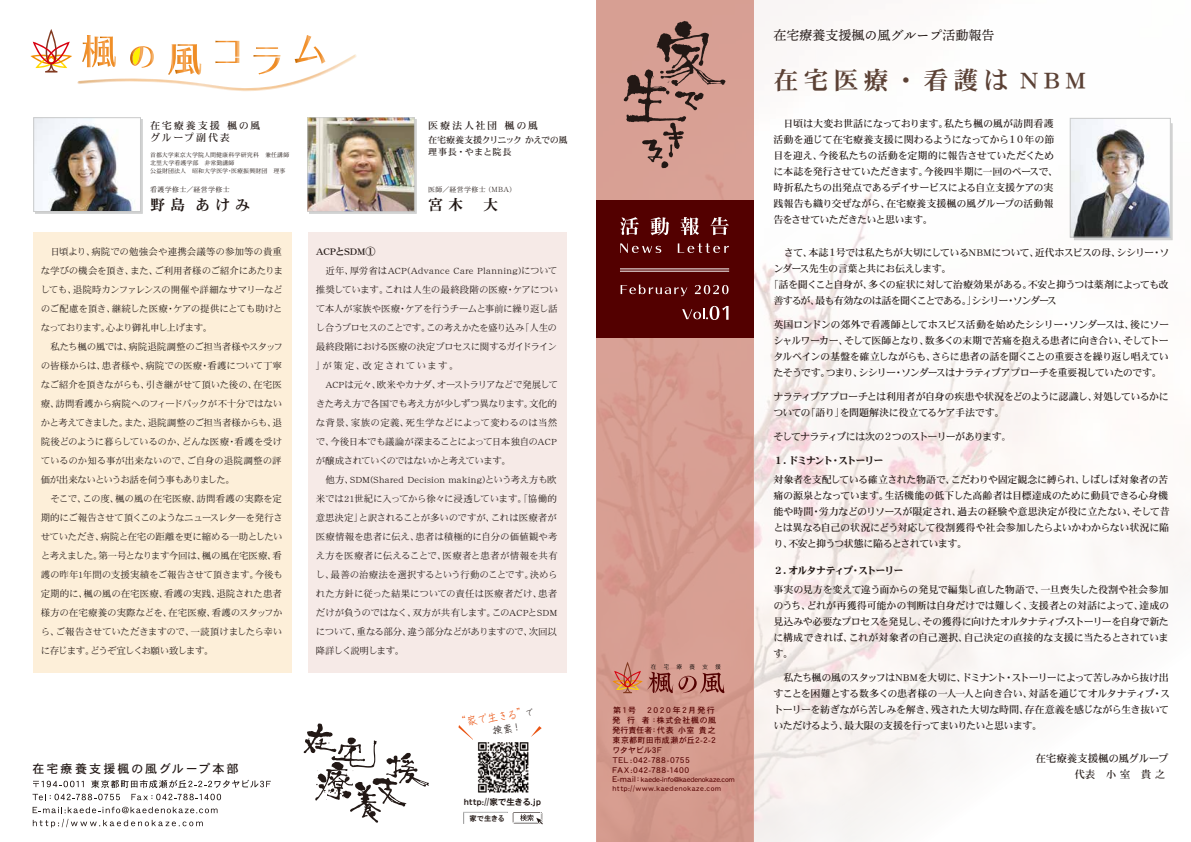
<style>
.page{position:relative;width:1191px;height:842px;background:#fff}
.page>*{position:absolute;margin:0;border:0;box-sizing:border-box;transform-origin:0 0}
.t1{font:25px "DFHS Mincho Std W7";letter-spacing:.2em;color:#5b4135}
.t2{font:15px "DFHS Mincho R Pro 6 W7";color:#221815}
.t3{font:italic 13px "Ten Mincho Text";color:#221815}
.t4{font:12px "DFHS Gothic R Pro 6 W5";letter-spacing:.17em;color:#221815}
.t5{font:10.7px "DF Tegaki Kaku Std W4";color:#ea5514}
.t6{font:10.5px/16px "DFHS Mincho Std W5";letter-spacing:-.015em;color:#221815;text-align:right}
.t7{font:10px/16px "DFHS Mincho Std W5";letter-spacing:-.04em;color:#221815}
.t8{font:10px/16px "DFHS Mincho Std W5";letter-spacing:-.02em;color:#221815}
.t9{font:10px "DFHS Mincho Std W5";letter-spacing:-.085em;color:#221815}
.t10{font:10px "DFHS Mincho Std W9";letter-spacing:-.11em;color:#221815}
.t11{font:10px/12px "DFHS Mincho R Pro 6 W5";letter-spacing:.185em;color:#221815}
.t12{font:10px "DFHS Mincho Std W5";letter-spacing:-.06em;color:#221815}
.t13{font:10px "DFHS Mincho Std W7";letter-spacing:-.025em;color:#221815}
.t14{font:9.9px "DF Tegaki Kaku Std W4";color:#221815}
.t15{font:9.5px/19px "DFHS Mincho Std W3";letter-spacing:-.025em;color:#221815}
.t16{font:9px/12px "DFHS Mincho R Pro 6 W5";letter-spacing:-.01em;color:#221815}
.t17{font:8.6px "DFHS Gothic R Pro 6 W7";letter-spacing:-.01em;color:#221815}
.t18{font:8px/10px "DFHS Gothic R Pro 6 W5";letter-spacing:.055em;color:#530000}
.t19{font:7.3px "HG Gothic E";letter-spacing:-.04em;color:#221815}
.t20{font:7px/9.5px "DFHS Gothic R Pro 6 W5";letter-spacing:-.015em;color:#530000}
.t21{font:7px "DFHS Mincho R Pro 6 W3";letter-spacing:.05em;color:#221815}
.t22{font:6px/7.8px "DFHS Mincho R Pro 6 W3";letter-spacing:.01em;color:#221815}
.s1{font-size:8.8px;color:#221815}
.s2{font-size:8px}
.s3{font-family:"DFHS Mincho Std W3"}
.s4{font-size:10px}
</style>
<div class="page">
<div style="left:33px;top:232px;width:258px;height:441px;background:#fdefd9"></div>
<svg style="left:753px;top:0;width:432px;height:842px"></svg>
<div style="left:596px;top:0;width:157px;height:842px;background:#d79f92"></div>
<div style="left:596px;top:200px;width:157px;height:137px;background:#530000"></div>
<svg style="left:620px;top:243px;width:41px;height:10px"></svg>
<svg style="left:678px;top:243px;width:51px;height:10px"></svg>
<svg style="left:620px;top:217px;width:18px;height:18px"></svg>
<svg style="left:650px;top:217px;width:19px;height:18px"></svg>
<svg style="left:680px;top:217px;width:19px;height:18px"></svg>
<svg style="left:710px;top:217px;width:18px;height:18px"></svg>
<svg style="left:682px;top:306px;width:46px;height:14px"></svg>
<svg style="left:623px;top:21px;width:102px;height:147px"></svg>
<hr style="left:620px;top:269px;width:109px;height:1px;background:#fff">
<hr style="left:620px;top:271px;width:109px;height:1px;background:#fff">
<svg style="left:620px;top:285px;width:67px;height:11px"></svg>
<svg style="left:695px;top:285px;width:33px;height:9px"></svg>
<svg style="left:612px;top:662px;width:112px;height:32px"></svg>
<svg style="left:304px;top:723px;width:125px;height:100px"></svg>
<svg style="left:33px;top:781px;width:51px;height:6px"></svg>
<svg style="left:91px;top:780px;width:180px;height:8px"></svg>
<svg style="left:33px;top:794px;width:87px;height:6px"></svg>
<svg style="left:131px;top:794px;width:90px;height:6px"></svg>
<svg style="left:33px;top:807px;width:184px;height:6px"></svg>
<svg style="left:33px;top:819px;width:170px;height:8px"></svg>
<svg style="left:463px;top:812px;width:80px;height:13px"></svg>
<svg style="left:458px;top:725px;width:15px;height:15px"></svg>
<svg style="left:531px;top:726px;width:10px;height:11px"></svg>
<img style="left:477px;top:742px;width:52px;height:51px">
<svg style="left:1074px;top:123px;width:98px;height:117px"></svg>
<img style="left:1072px;top:120px;width:96px;height:115px">
<div style="left:1070px;top:118px;width:100px;height:119px;border:1px solid #c9caca"></div>
<div style="left:308px;top:232px;width:258px;height:441px;background:#f6eae7"></div>
<div style="left:35px;top:119px;width:108px;height:95px;background:#d0d1d1"></div>
<img style="left:35px;top:119px;width:104px;height:91px">
<div style="left:33px;top:117px;width:108px;height:95px;border:1px solid #c9caca"></div>
<div style="left:309px;top:119px;width:107px;height:95px;background:#d1d2d2"></div>
<img style="left:309px;top:119px;width:104px;height:91px">
<div style="left:307px;top:117px;width:108px;height:95px;border:1px solid #c9caca"></div>
<svg style="left:30px;top:29px;width:327px;height:62px"></svg>
<p class="t11" style="left:150px;top:120px;width:112px">在宅療養支援 楓の風グループ副代表</p>
<p class="t11" style="left:428px;top:120px;width:111px">医療法人社団 楓の風</p>
<p class="t22" style="left:150px;top:151px;width:141px">首都大学東京大学院人間健康科学研究科　兼任講師北里大学看護学部　非常勤講師<br>公益財団法人　昭和大学医学・医療振興財団　理事</p>
<h2 class="t2" style="left:150px;top:196px;width:101px">野 島 あ け み</h2>
<h2 class="t2" style="left:428px;top:196px;width:71px">宮 木　 大</h2>
<p class="t16" style="left:428px;top:134px;width:141px">在宅療養支援クリニック かえでの風理事長・やまと院長</p>
<p class="t21" style="left:428px;top:185px;width:90px">医師／経営学修士（MBA）</p>
<p class="t21" style="left:150px;top:185px;width:81px">看護学修士／経営学修士</p>
<p class="t15" style="left:41px;top:242px;width:244px;text-align:justify">　日頃より、病院での勉強会や連携会議等の参加等の貴重な学びの機会を頂き、また、ご利用者様のご紹介にあたりましても、退院時カンファレンスの開催や詳細なサマリーなどのご配慮を頂き、継続した医療・ケアの提供にとても助けとなっております。心より御礼申し上げます。</p>
<p class="t15" style="left:41px;top:337px;width:244px;text-indent:10px">私たち楓の風では、病院退院調整のご担当者様やスタッフの皆様からは、患者様や、病院での医療・看護について丁寧なご紹介を頂きながらも、引き継がせて頂いた後の、在宅医療、訪問看護から病院へのフィードバックが不十分ではないかと考えてきました。また、退院調整のご担当者様からも、退院後どのように暮らしているのか、どんな医療・看護を受けているのか知る事が出来ないので、ご自身の退院調整の評価が出来ないというお話を伺う事もありました。<br>　そこで、この度、楓の風の在宅医療、訪問看護の実際を定期的にご報告させて頂くこのようなニュースレタ―を発行させていただき、病院と在宅の距離を更に縮める一助としたいと考えました。第一号となります今回は、楓の風在宅医療、看護の昨年1年間の支援実績をご報告させて頂きます。今後も定期的に、楓の風の在宅医療、看護の実践、退院された患者様方の在宅療養の実際などを、在宅医療、看護のスタッフから、ご報告させていただきますので、一読頂けましたら幸いに存じます。どうぞ宜しくお願い致します。</p>
<p class="t4" style="left:33px;top:762px;width:208px">在宅療養支援楓の風グループ本部</p>
<p class="t13" style="left:316px;top:246px;width:61px">ACPとSDM①</p>
<p class="t15" style="left:316px;top:261px;width:244px">　近年、厚労省はACP(Advance Care Planning)について推奨しています。これは人生の最終段階の医療・ケアについて本人が家族や医療・ケアを行うチームと事前に繰り返し話し合うプロセスのことです。この考えかたを盛り込み「人生の最終段階における医療の決定プロセスに関するガイドライン」が策定、改定されています。<br>　ACPは元々、欧米やカナダ、オーストラリアなどで発展してきた考え方で各国でも考え方が少しずつ異なります。文化的な背景、家族の定義、死生学などによって変わるのは当然で、今後日本でも議論が深まることによって日本独自のACPが醸成されていくのではないかと考えています。<br>　他方、SDM(Shared Decision making)という考え方も欧米では21世紀に入ってから徐々に浸透しています。「協働的意思決定」と訳されることが多いのですが、これは医療者が医療情報を患者に伝え、患者は積極的に自分の価値観や考え方を医療者に伝えることで、医療者と患者が情報を共有し、最善の治療法を選択するという行動のことです。決められた方針に従った結果についての責任は医療者だけ、患者だけが負うのではなく、双方が共有します。このACPとSDMについて、重なる部分、違う部分などがありますので、次回以降詳しく説明します。</p>
<p class="t5" style="left:454px;top:717px;width:80px;rotate:-8deg">“家で生きる”<span class="s1">で</span></p>
<p class="t14" style="left:470px;top:729px;width:53px;rotate:-8deg">　　検索！</p>
<p class="t17" style="left:464px;top:797px;width:79px">http://家で生きる.jp</p>
<p class="t19" style="left:469px;top:815px;width:37px">家で生きる</p>
<p class="t18" style="left:612px;top:705px;width:105px">第1号　2020年2月発行発 行 者 ：株式会社楓の風発行責任者：代表 小室 貴之東京都町田市成瀬が丘2-2-2ワタヤビル3F<br>TEL :042-788-0755<br>FAX :042-788-1400</p>
<p class="t20" style="left:612px;top:775px;width:123px"><span class="s2">E-mail：</span>kaede-info@kaedenokaze.com http://www.kaedenokaze.com</p>
<h3 class="t3" style="left:773px;top:28px;width:222px">在宅療養支援楓の風グループ活動報告</h3>
<h1 class="t1" style="left:773px;top:67px;width:314px">在宅医療・看護は NBM</h1>
<p class="t8" style="left:773px;top:115px;width:287px;text-indent:10px">日頃は大変お世話になっております。私たち楓の風が訪問看護活動を通じて在宅療養支援に関わるようになってから１０年の節目を迎え、今後私たちの活動を定期的に報告させていただくために本誌を発行させていただきます。今後四半期に一回のペースで、時折私たちの出発点であるデイサービスによる自立支援ケアの実践報告も織り交ぜながら、在宅療養支援楓の風グループの活動報告をさせていただきたいと思います。</p>
<p class="t7" style="left:783px;top:245px;width:387px">さて、本誌１号では私たちが大切にしているNBMについて、近代ホスピスの母、シシリー・ソ</p>
<p class="t12" style="left:773px;top:263px;width:180px">ンダース先生の言葉と共にお伝えします。</p>
<p class="t7" style="left:768px;top:277px;width:402px">「話を聞くこと自身が、多くの症状に対して治療効果がある。不安と抑うつは薬剤によっても改</p>
<p class="t9" style="left:773px;top:295px;width:285px">善するが、最も有効なのは話を聞くことである。」シシリー・ソンダース</p>
<p class="t7" style="left:773px;top:317px;width:397px;text-align:justify">英国ロンドンの郊外で看護師としてホスピス活動を始めたシシリー・ソンダースは、後にソーシャルワーカー、そして医師となり、数多くの末期で苦痛を抱える患者に向き合い、そしてトータルペインの基盤を確立しながらも、さらに患者の話を聞くことの重要さを繰り返し唱えていたそうです。つまり、シシリー・ソンダースはナラティブアプローチを重要視していたのです。</p>
<p class="t7" style="left:773px;top:389px;width:397px">ナラティブアプローチとは利用者が自身の疾患や状況をどのように認識し、対処しているかについての「語り」を問題解決に役立てるケア手法です。</p>
<p class="t9" style="left:773px;top:431px;width:240px">そしてナラティブには次の２つのストーリーがあります<span class="s3">。</span></p>
<p class="t10" style="left:773px;top:455px;width:112px">１．ドミナント・ストーリー</p>
<p class="t7" style="left:773px;top:472px;width:398px">対象者を支配している確立された物語で、こだわりや固定観念に縛られ、しばしば対象者の苦痛の源泉となっています。生活機能の低下した高齢者は目標達成のために動員できる心身機能や時間・労力などのリソースが限定され、過去の経験や意思決定が役に立たない、そして昔とは異なる自己の状況にどう対応して役割獲得や社会参加したらよいかわからない状況に陥り、不安と抑うつ状態に陥るとされています。</p>
<p class="t10" style="left:773px;top:565px;width:132px">２．オルタナティブ・ストーリー</p>
<p class="t7" style="left:773px;top:582px;width:397px;text-align:justify">事実の見方を変えて違う面からの発見で編集し直した物語で、一旦喪失した役割や社会参加のうち、どれが再獲得可能かの判断は自身だけでは難しく、支援者との対話によって、達成の見込みや必要なプロセスを発見し、その獲得に向けたオルタナティブ･ストーリーを自身で新たに構成できれば、これが対象者の自己選択、自己決定の直接的な支援に当たるとされています。</p>
<p class="t7" style="left:773px;top:670px;width:398px;text-indent:10px">私たち楓の風のスタッフはNBMを大切に、ドミナント・ストーリーによって苦しみから抜け出すことを困難とする数多くの患者様の一人一人と向き合い、対話を通じてオルタナティブ・ストーリーを紡ぎながら苦しみを解き、残された大切な時間、存在意義を感じながら生き抜いていただけるよう、最大限の支援を行ってまいりたいと思います。</p>
<p class="t6" style="left:1025px;top:750px;width:144px"><span class="s4">　</span>在宅療養支援楓の風グループ代表　小 室　貴 之</p>
</div>
